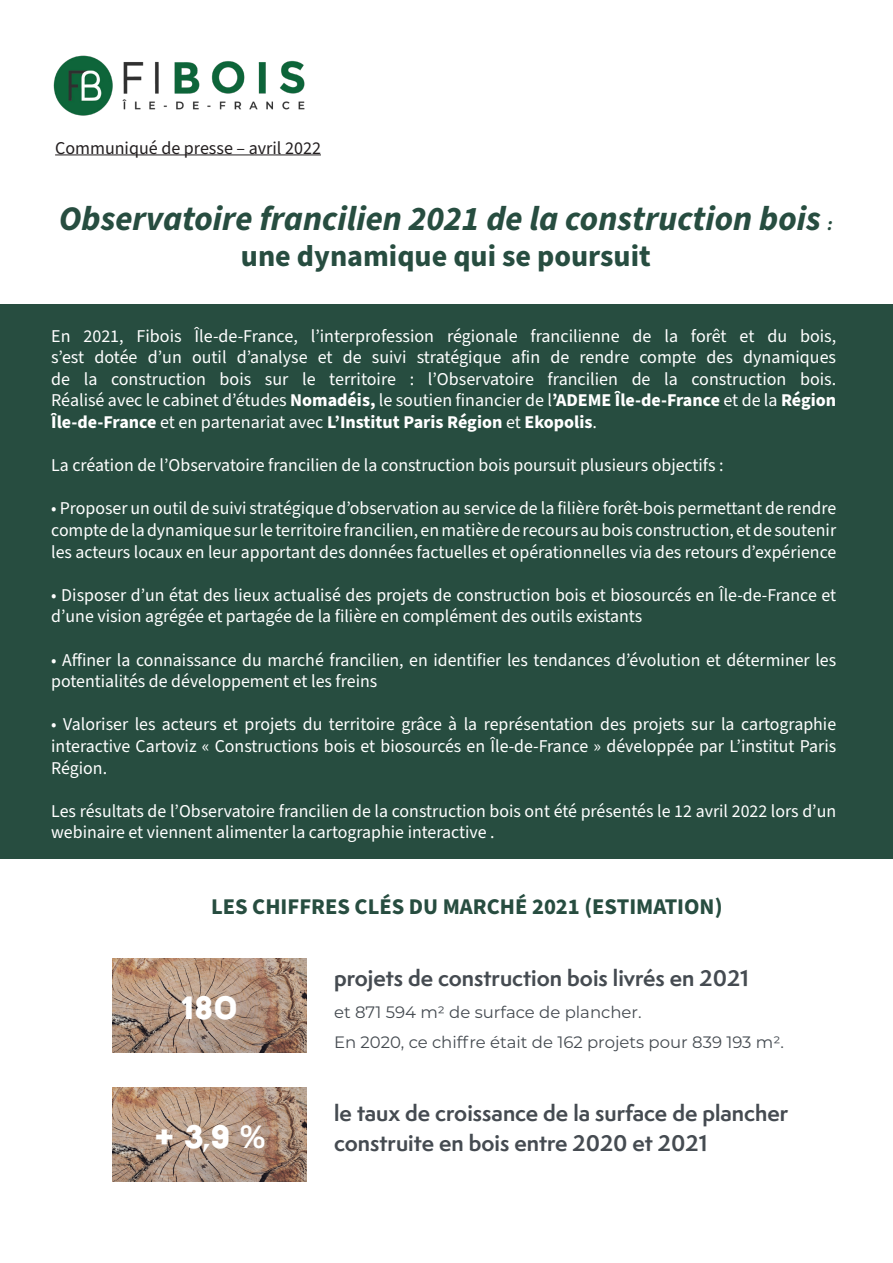
<style>
.page{position:relative;width:893px;height:1263px;background:#fff}
.page>*{position:absolute;margin:0;border:0;box-sizing:border-box;transform-origin:0 0}
.t1{font:37.5px "Acier BAT Text Solid";color:#fff;scale:1.04 1}
.t2{font:italic 700 34.5px "Source Sans Pro";color:#274d40}
.t3{font:700 30px "Source Sans Pro";color:#274d40}
.t4{font:700 22.5px "Source Sans Pro";color:#274d40}
.Body{font:700 21px/30px "Semplicita Pro";color:#454b51}
.t5{font:18px/21.6px "Source Sans Pro";color:#fff;text-align:justify}
.t6{font:18px "Source Sans Pro";color:#231f20}
.Body-2{font:16.5px "Montserrat";color:#454b51}
.s1{font-size:18px}
.s2{font-weight:700}
</style>
<div class="page">
<div style="left:0;top:304px;width:893px;height:555px;background:#274d40"></div>
<img style="left:53px;top:56px;width:252px;height:59px">
<hr style="left:55px;top:154px;width:266px;height:1px;background:#231f20">
<img style="left:113px;top:959px;width:194px;height:94px">
<img style="left:113px;top:1087px;width:194px;height:94px">
<p class="t6" style="left:55px;top:136px;width:267px">Communiqué de presse – avril 2022</p>
<p class="t2" style="left:59px;top:195px;width:776px">Observatoire francilien 2021 de la construction bois <span class="s1">:</span></p>
<p class="t3" style="left:241px;top:235px;width:411px">une dynamique qui se poursuit</p>
<p class="t5" style="left:51px;top:325px;width:786px">En 2021, Fibois Île-de-France, l’interprofession régionale francilienne de la forêt et du bois, s’est dotée d’un outil d’analyse et de suivi stratégique afin de rendre compte des dynamiques de la construction bois sur le territoire : l’Observatoire francilien de la construction bois.<br>Réalisé avec le cabinet d’études <span class="s2">Nomadéis,</span> le soutien financier de l<span class="s2">’ADEME Île-de-France</span> et de la <span class="s2">Région Île-de-France</span> et en partenariat avec <span class="s2">L’Institut Paris Région</span> et <span class="s2">Ekopolis</span>.</p>
<p class="t5" style="left:51px;top:455px;width:674px">La création de l’Observatoire francilien de la construction bois poursuit plusieurs objectifs :</p>
<p class="t5" style="left:51px;top:498px;width:786px">• Proposer un outil de suivi stratégique d’observation au service de la filière forêt-bois permettant de rendre compte de la dynamique sur le territoire francilien, en matière de recours au bois construction, et de soutenir les acteurs locaux en leur apportant des données factuelles et opérationnelles via des retours d’expérience</p>
<p class="t5" style="left:51px;top:585px;width:786px">• Disposer d’un état des lieux actualisé des projets de construction bois et biosourcés en Île-de-France et d’une vision agrégée et partagée de la filière en complément des outils existants</p>
<p class="t5" style="left:51px;top:649px;width:786px">• Affiner la connaissance du marché francilien, en identifier les tendances d’évolution et déterminer les potentialités de développement et les freins</p>
<p class="t5" style="left:51px;top:714px;width:786px">• Valoriser les acteurs et projets du territoire grâce à la représentation des projets sur la cartographie interactive Cartoviz « Constructions bois et biosourcés en Île-de-France » développée par L’institut Paris Région.</p>
<p class="t5" style="left:51px;top:801px;width:786px">Les résultats de l’Observatoire francilien de la construction bois ont été présentés le 12 avril 2022 lors d’un webinaire et viennent alimenter la cartographie interactive .</p>
<p class="t4" style="left:211px;top:891px;width:513px">LES CHIFFRES CLÉS DU MARCHÉ 2021 (ESTIMATION)</p>
<p class="t1" style="left:182px;top:988px;width:55px">180</p>
<p class="t1" style="left:155px;top:1116px;width:108px">+ 3,9 %</p>
<p class="Body" style="left:334px;top:963px;width:416px">projets de construction bois livrés en 2021</p>
<p class="Body-2" style="left:334px;top:1000px;width:309px">et 871 594 m2 de surface de plancher.</p>
<p class="Body-2" style="left:334px;top:1030px;width:451px">En 2020, ce chiffre était de 162 projets pour 839 193 m2.</p>
<p class="Body" style="left:334px;top:1098px;width:455px">le taux de croissance de la surface de plancher construite en bois entre 2020 et 2021</p>
</div>
